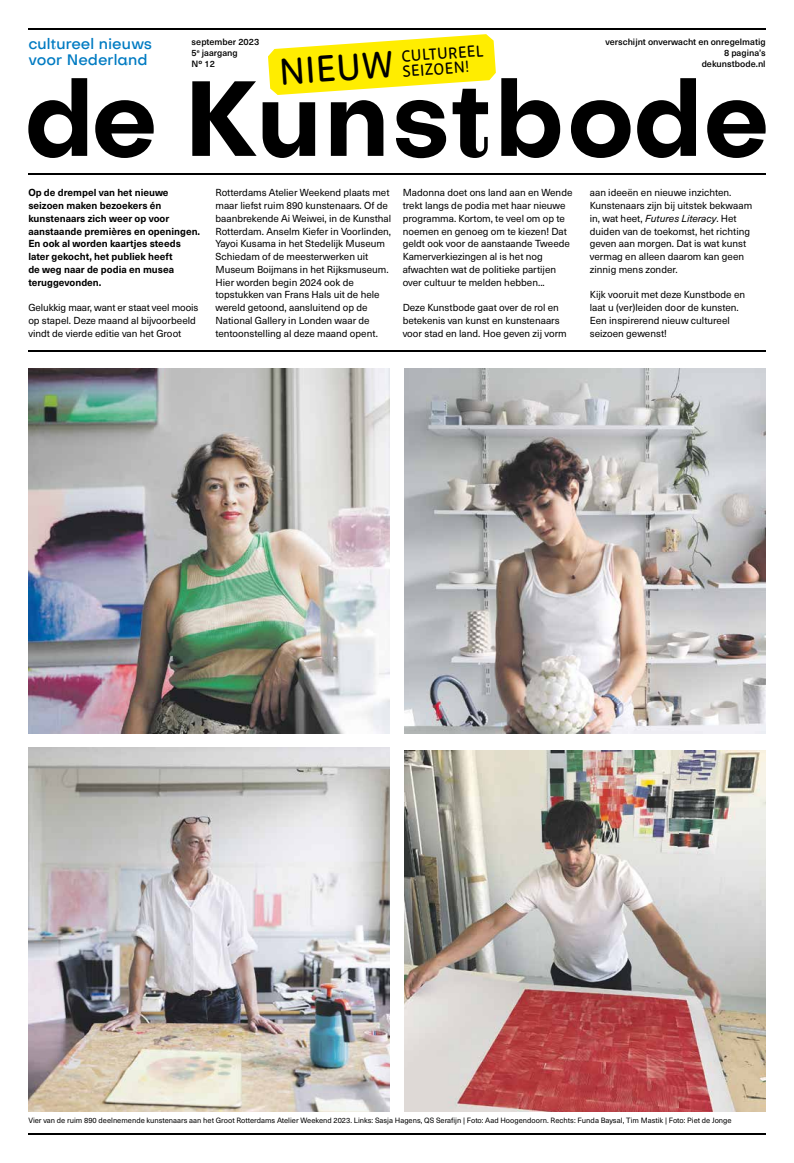
<style>
.page{position:relative;width:794px;height:1163px;background:#fff}
.page>*{position:absolute;margin:0;border:0;box-sizing:border-box;transform-origin:0 0}
.t1{font:500 37px "New Zen";color:#000}
.t2{font:500 16px/15px "New Zen";color:#000}
.t3{font:500 15px/15.9px "Subjectivity";color:#007bc2}
.t4{font:10px/12.8px "Neue Haas Unica W1 G";color:#000}
.t5{font:700 10px/12.8px "Neue Haas Unica W1 G";color:#000}
.t6{font:500 9px/11px "Neue Haas Unica W1 G";color:#000;text-align:right}
.t7{font:7.5px "Neue Haas Unica W1 G";color:#000}
.s1{font-style:italic}
</style>
<div class="page">
<hr style="left:28px;top:173px;width:737px;height:1px;background:#000">
<hr style="left:28px;top:351px;width:737px;height:1px;background:#000">
<svg style="left:28px;top:78px;width:737px;height:80px"></svg>
<hr style="left:28px;top:28px;width:737px;height:2px;background:#000">
<hr style="left:28px;top:1132px;width:737px;height:2px;background:#000">
<img style="left:404px;top:368px;width:361px;height:365px">
<img style="left:28px;top:368px;width:362px;height:365px">
<img style="left:404px;top:750px;width:361px;height:361px">
<img style="left:28px;top:747px;width:362px;height:364px">
<svg style="left:268px;top:34px;width:228px;height:61px"></svg>
<h3 class="t3" style="left:28px;top:36px;width:125px">cultureel nieuws voor Nederland</h3>
<p class="t6" style="left:605px;top:36px;width:162px">verschijnt onverwacht en onregelmatig<br>8 pagina’s<br>dekunstbode.nl</p>
<p class="t6" style="left:192px;top:36px;width:69px;text-align:left">september 2023<br>5<sup>e</sup> jaargang<br>Nº 12</p>
<h1 class="t1" style="left:278px;top:50px;width:116px;rotate:-4deg">NIEUW</h1>
<h2 class="t2" style="left:401px;top:49px;width:84px;rotate:-4deg">CULTUREEL<br>SEIZOEN!</h2>
<p class="t5" style="left:28px;top:186px;width:173px">Op de drempel van het nieuwe seizoen maken bezoekers én kunstenaars zich weer op voor aanstaande premières en openingen.<br>En ook al worden kaartjes steeds later gekocht, het publiek heeft<br>de weg naar de podia en musea teruggevonden.</p>
<p class="t4" style="left:28px;top:300px;width:172px">Gelukkig maar, want er staat veel moois op stapel. Deze maand al bijvoorbeeld vindt de vierde editie van het Groot</p>
<p class="t4" style="left:215px;top:186px;width:177px">Rotterdams Atelier Weekend plaats met maar liefst ruim 890 kunstenaars. Of de baanbrekende Ai Weiwei, in de Kunsthal Rotterdam. Anselm Kiefer in Voorlinden, Yayoi Kusama in het Stedelijk Museum Schiedam of de meesterwerken uit Museum Boijmans in het Rijksmuseum.<br>Hier worden begin 2024 ook de topstukken van Frans Hals uit de hele wereld getoond, aansluitend op de National Gallery in Londen waar de tentoonstelling al deze maand opent.</p>
<p class="t4" style="left:403px;top:186px;width:171px">Madonna doet ons land aan en Wende trekt langs de podia met haar nieuwe programma. Kortom, te veel om op te noemen en genoeg om te kiezen! Dat geldt ook voor de aanstaande Tweede Kamerverkiezingen al is het nog afwachten wat de politieke partijen over cultuur te melden hebben...</p>
<p class="t4" style="left:403px;top:300px;width:166px">Deze Kunstbode gaat over de rol en betekenis van kunst en kunstenaars voor stad en land. Hoe geven zij vorm</p>
<p class="t4" style="left:590px;top:186px;width:164px">aan ideeën en nieuwe inzichten.<br>Kunstenaars zijn bij uitstek bekwaam in, wat heet, <span class="s1">Futures Literacy</span>. Het duiden van de toekomst, het richting geven aan morgen. Dat is wat kunst vermag en alleen daarom kan geen zinnig mens zonder.</p>
<p class="t4" style="left:590px;top:288px;width:157px">Kijk vooruit met deze Kunstbode en laat u (ver)leiden door de kunsten.<br>Een inspirerend nieuw cultureel seizoen gewenst!</p>
<p class="t7" style="left:28px;top:1114px;width:705px">Vier van de ruim 890 deelnemende kunstenaars aan het Groot Rotterdams Atelier Weekend 2023. Links: Sasja Hagens, QS Serafijn | Foto: Aad Hoogendoorn. Rechts: Funda Baysal, Tim Mastik | Foto: Piet de Jonge</p>
</div>
